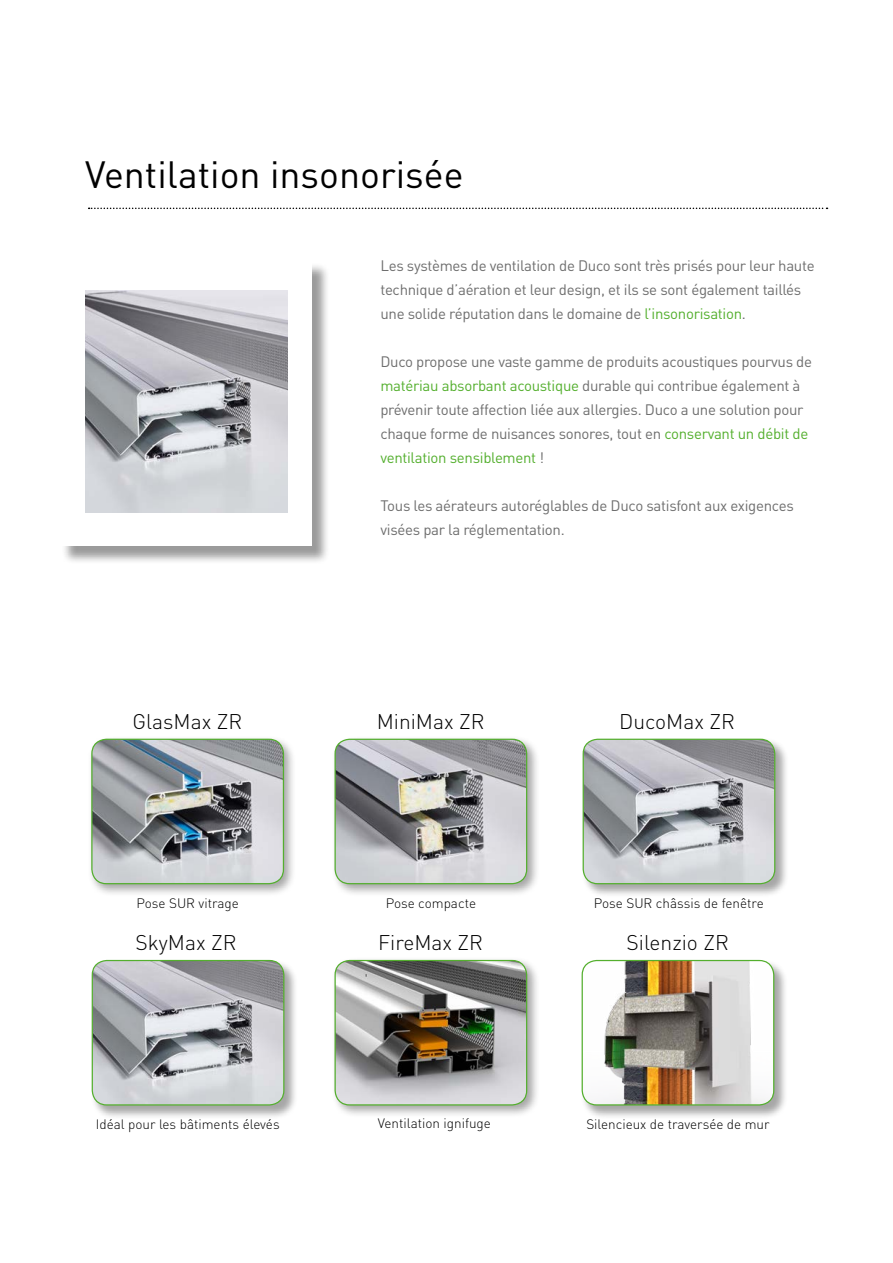
<style>
.page{position:relative;width:893px;height:1263px;background:#fff}
.page>*{position:absolute;margin:0;border:0;box-sizing:border-box;transform-origin:0 0}
.t1{font:37.5px "DINOT";color:#000}
.t2{font:300 21px "DINOT";color:#000}
.t3{font:15px/24px "DINOT";letter-spacing:-.02em;color:#6e6e6e}
.t4{font:300 13.5px "DINOT";color:#000}
.s1{color:#54af2e}
</style>
<div class="page">
<div style="left:62px;top:262px;width:269px;height:303px;background:#000;opacity:.4"></div>
<div style="left:59px;top:259px;width:253px;height:287px;background:#fff"></div>
<svg style="left:89px;top:208px;width:738px;height:1px"></svg>
<img style="left:85px;top:291px;width:203px;height:221px">
<div style="left:582px;top:738px;width:207px;height:159px;background:#000;opacity:.35"></div>
<img style="left:583px;top:739px;width:192px;height:145px">
<div style="left:583px;top:739px;width:192px;height:145px;border:1px solid #54af2e;border-radius:15px"></div>
<div style="left:581px;top:959px;width:207px;height:160px;background:#000;opacity:.35"></div>
<img style="left:582px;top:960px;width:192px;height:145px">
<div style="left:582px;top:960px;width:192px;height:145px;border:1px solid #54af2e;border-radius:15px"></div>
<div style="left:331px;top:735px;width:209px;height:162px;background:#000;opacity:.35"></div>
<img style="left:335px;top:739px;width:192px;height:145px">
<div style="left:334px;top:739px;width:193px;height:145px;border:1px solid #54af2e;border-radius:15px"></div>
<div style="left:331px;top:956px;width:209px;height:162px;background:#000;opacity:.35"></div>
<img style="left:335px;top:960px;width:192px;height:145px">
<div style="left:334px;top:960px;width:193px;height:145px;border:1px solid #54af2e;border-radius:15px"></div>
<div style="left:88px;top:735px;width:209px;height:162px;background:#000;opacity:.35"></div>
<img style="left:92px;top:739px;width:191px;height:145px">
<div style="left:91px;top:739px;width:193px;height:145px;border:1px solid #54af2e;border-radius:15px"></div>
<div style="left:91px;top:959px;width:207px;height:160px;background:#000;opacity:.35"></div>
<img style="left:92px;top:960px;width:192px;height:145px">
<div style="left:92px;top:960px;width:192px;height:145px;border:1px solid #54af2e;border-radius:15px"></div>
<h1 class="t1" style="left:85px;top:149px;width:380px">Ventilation insonorisée</h1>
<p class="t3" style="left:380px;top:253px;width:436px">Les systèmes de ventilation de Duco sont très prisés pour leur haute technique d’aération et leur design, et ils se sont également taillés une solide réputation dans le domaine de <span class="s1">l’insonorisation</span>.</p>
<p class="t3" style="left:380px;top:349px;width:433px">Duco propose une vaste gamme de produits acoustiques pourvus de <span class="s1">matériau absorbant acoustique</span> durable qui contribue également à prévenir toute affection liée aux allergies. Duco a une solution pour chaque forme de nuisances sonores, tout en <span class="s1">conservant un débit de ventilation sensiblement</span> !</p>
<p class="t3" style="left:380px;top:493px;width:415px">Tous les aérateurs autoréglables de Duco satisfont aux exigences visées par la réglementation.</p>
<h2 class="t2" style="left:133px;top:707px;width:111px">GlasMax ZR</h2>
<h2 class="t2" style="left:377px;top:707px;width:109px">MiniMax ZR</h2>
<h2 class="t2" style="left:619px;top:707px;width:117px">DucoMax ZR</h2>
<p class="t4" style="left:136px;top:894px;width:104px">Pose SUR vitrage</p>
<h2 class="t2" style="left:135px;top:928px;width:103px">SkyMax ZR</h2>
<p class="t4" style="left:386px;top:894px;width:92px">Pose compacte</p>
<h2 class="t2" style="left:378px;top:928px;width:106px">FireMax ZR</h2>
<p class="t4" style="left:594px;top:894px;width:172px">Pose SUR châssis de fenêtre</p>
<h2 class="t2" style="left:627px;top:928px;width:104px">Silenzio ZR</h2>
<p class="t4" style="left:96px;top:1115px;width:185px">Idéal pour les bâtiments élevés</p>
<p class="t4" style="left:378px;top:1114px;width:115px">Ventilation ignifuge</p>
<p class="t4" style="left:586px;top:1115px;width:185px">Silencieux de traversée de mur</p>
</div>
